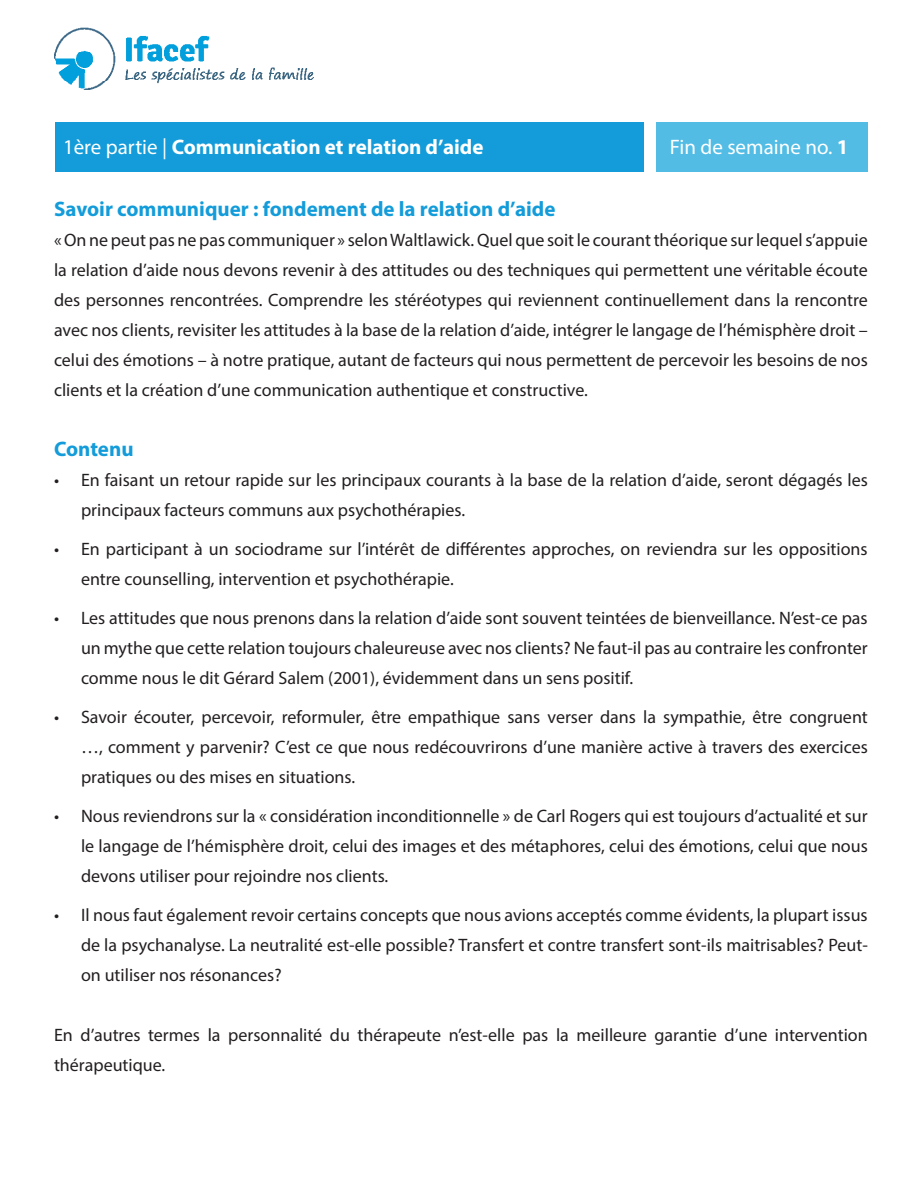
<style>
.page{position:relative;width:918px;height:1188px;background:#fff}
.page>*{position:absolute;margin:0;border:0;box-sizing:border-box;transform-origin:0 0}
.t1{font:700 21px "Myriad Pro";color:#139cd9}
.t2{font:700 21px "Myriad Pro";color:#fff}
.t3{font:21px "Myriad Pro";color:#fff}
.t4{font:18px/30px "Myriad Pro";color:#231f20;text-align:justify}
.s1{font-weight:400}
.s2{font-weight:700}
</style>
<div class="page">
<img style="left:54px;top:27px;width:260px;height:62px">
<div style="left:55px;top:123px;width:589px;height:49px;background:#139cd9"></div>
<div style="left:656px;top:123px;width:212px;height:49px;background:#52bce5"></div>
<p class="t2" style="left:63px;top:133px;width:422px"><span class="s1">1ère partie |</span> Communication et relation d’aide</p>
<p class="t3" style="left:670px;top:134px;width:180px">Fin de semaine no. <span class="s2">1</span></p>
<p class="t1" style="left:54px;top:195px;width:503px">Savoir communiquer : fondement de la relation d’aide</p>
<p class="t4" style="left:54px;top:224px;width:815px">« On ne peut pas ne pas communiquer » selon Waltlawick. Quel que soit le courant théorique sur lequel s’appuie la relation d’aide nous devons revenir à des attitudes ou des techniques qui permettent une véritable écoute des personnes rencontrées. Comprendre les stéréotypes qui reviennent continuellement dans la rencontre avec nos clients, revisiter les attitudes à la base de la relation d’aide, intégrer le langage de l’hémisphère droit – celui des émotions – à notre pratique, autant de facteurs qui nous permettent de percevoir les besoins de nos clients et la création d’une communication authentique et constructive.</p>
<p class="t1" style="left:54px;top:435px;width:81px">Contenu</p>
<p class="t4" style="left:81px;top:464px;width:788px;text-indent:-27px">• En faisant un retour rapide sur les principaux courants à la base de la relation d’aide, seront dégagés les principaux facteurs communs aux psychothérapies.</p>
<p class="t4" style="left:81px;top:533px;width:788px;text-indent:-27px">• En participant à un sociodrame sur l’intérêt de différentes approches, on reviendra sur les oppositions entre counselling, intervention et psychothérapie.</p>
<p class="t4" style="left:81px;top:602px;width:788px;text-indent:-27px">• Les attitudes que nous prenons dans la relation d’aide sont souvent teintées de bienveillance. N’est-ce pas un mythe que cette relation toujours chaleureuse avec nos clients? Ne faut-il pas au contraire les confronter comme nous le dit Gérard Salem (2001), évidemment dans un sens positif.</p>
<p class="t4" style="left:81px;top:701px;width:788px;text-indent:-27px">• Savoir écouter, percevoir, reformuler, être empathique sans verser dans la sympathie, être congruent …, comment y parvenir? C’est ce que nous redécouvrirons d’une manière active à travers des exercices pratiques ou des mises en situations.</p>
<p class="t4" style="left:81px;top:800px;width:788px;text-indent:-27px">• Nous reviendrons sur la « considération inconditionnelle » de Carl Rogers qui est toujours d’actualité et sur le langage de l’hémisphère droit, celui des images et des métaphores, celui des émotions, celui que nous devons utiliser pour rejoindre nos clients.</p>
<p class="t4" style="left:81px;top:899px;width:788px;text-indent:-27px">• Il nous faut également revoir certains concepts que nous avions acceptés comme évidents, la plupart issus de la psychanalyse. La neutralité est-elle possible? Transfert et contre transfert sont-ils maitrisables? Peut&shy;on utiliser nos résonances?</p>
<p class="t4" style="left:54px;top:1019px;width:815px">En d’autres termes la personnalité du thérapeute n’est-elle pas la meilleure garantie d’une intervention thérapeutique.</p>
</div>
